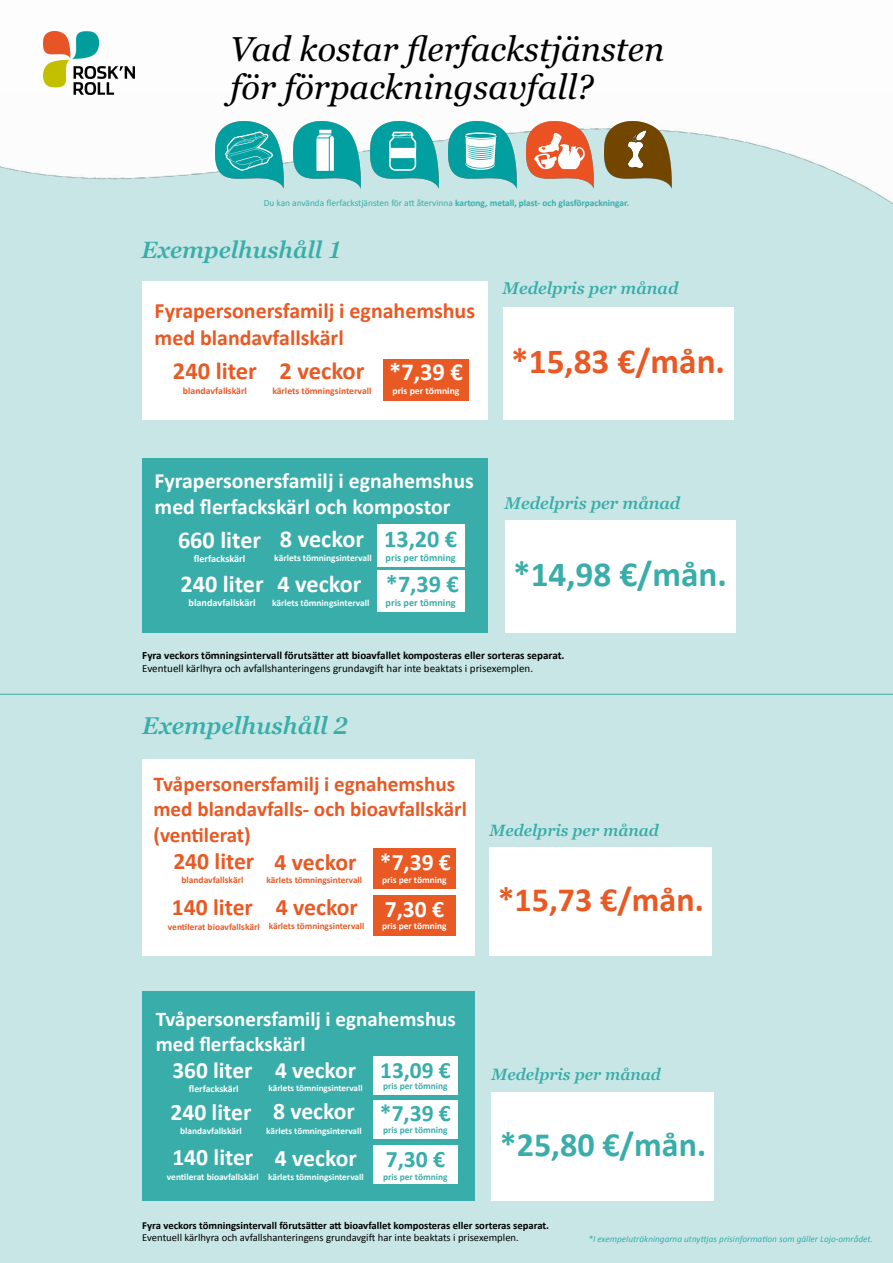
<style>
.page{position:relative;width:893px;height:1263px;background:#c7e6e5}
.page>*{position:absolute;margin:0;border:0;box-sizing:border-box;transform-origin:0 0}
.t1{font:700 35.25px "Calibri";color:#38ada9}
.t2{font:700 35.25px "Calibri";color:#e85924}
.t3{font:italic 34.35px/37.8px "Georgia Pro";color:#000}
.t4{font:700 34.05px "Calibri";color:#38ada9}
.t5{font:700 34.05px "Calibri";color:#e85924}
.t6{font:700 24.6px "Calibri";color:#e85924}
.t7{font:700 24.45px "Calibri";color:#e85924}
.t8{font:700 24.45px "Calibri";color:#fff}
.t9{font:700 24.3px "Calibri";color:#fff}
.t10{font:700 24.15px "Calibri";color:#fff}
.t11{font:700 24.15px "Calibri";color:#38ada9}
.t12{font:italic 600 24px "Georgia Pro";color:#38ada9}
.t13{font:700 23.7px "Calibri";color:#fff}
.t14{font:700 23.7px "Calibri";color:#e85924}
.t15{font:700 23.55px "Calibri";color:#fff}
.t16{font:700 23.55px "Calibri";color:#e85924}
.t17{font:700 23.55px "Calibri";color:#38ada9}
.t18{font:700 23.4px "Calibri";color:#fff}
.t19{font:italic 600 23.4px "Georgia Pro";color:#38ada9}
.t20{font:700 23.4px "Calibri";color:#38ada9}
.t21{font:700 21.9px/26.2px "Calibri";color:#e85924}
.t22{font:700 21.75px/26.1px "Calibri";color:#fff}
.t23{font:700 21.15px/25.3px "Calibri";color:#e85924}
.t24{font:700 21px/25.2px "Calibri";color:#fff}
.t25{font:italic 600 16.8px "Georgia Pro";color:#38ada9}
.t26{font:italic 600 16.2px "Georgia Pro";color:#38ada9}
.t27{font:700 11.1px "Calibri";color:#000}
.t28{font:11.1px "Calibri";color:#000}
.t29{font:700 10.65px "Calibri";color:#000}
.t30{font:10.65px "Calibri";color:#000}
.t31{font:700 10.2px "Calibri";color:#fff}
.t32{font:700 10.2px "Calibri";color:#38ada9}
.t33{font:700 9.9px "Calibri";color:#fff}
.t34{font:700 9.75px "Calibri";color:#e85924}
.t35{font:700 9.75px "Calibri";color:#fff}
.t36{font:700 9.6px "Calibri";color:#e85924}
.t37{font:700 9.45px "Calibri";color:#fff}
.t38{font:700 9.45px "Calibri";color:#38ada9}
.t39{font:700 9.45px "Calibri";color:#e85924}
.t40{font:9.3px "Calibri";color:#38ada9}
.t41{font:italic 9.3px "Calibri";color:#38ada9}
.t42{font:700 9.3px "Calibri";color:#fff}
.t43{font:700 9.3px "Calibri";color:#e85924}
.t44{font:700 9.15px "Calibri";color:#fff}
.s1{font-weight:700}
</style>
<div class="page">
<img style="left:0;top:0;width:893px;height:204px">
<img style="left:44px;top:32px;width:91px;height:62px">
<hr style="left:0;top:694px;width:893px;height:1px;background:#38ada9">
<div style="left:142px;top:991px;width:333px;height:210px;background:#38ada9"></div>
<div style="left:373px;top:1100px;width:85px;height:39px;background:#fff"></div>
<div style="left:373px;top:1145px;width:85px;height:39px;background:#fff"></div>
<div style="left:373px;top:1056px;width:85px;height:38px;background:#fff"></div>
<div style="left:491px;top:1092px;width:223px;height:109px;background:#fff"></div>
<div style="left:142px;top:759px;width:333px;height:196px;background:#fff"></div>
<div style="left:373px;top:848px;width:83px;height:41px;background:#e85924"></div>
<div style="left:373px;top:895px;width:83px;height:41px;background:#e85924"></div>
<div style="left:489px;top:847px;width:223px;height:108px;background:#fff"></div>
<div style="left:142px;top:458px;width:345px;height:174px;background:#38ada9"></div>
<div style="left:377px;top:570px;width:88px;height:42px;background:#fff"></div>
<div style="left:377px;top:524px;width:88px;height:42px;background:#fff"></div>
<div style="left:505px;top:520px;width:230px;height:112px;background:#fff"></div>
<div style="left:142px;top:281px;width:345px;height:138px;background:#fff"></div>
<div style="left:383px;top:359px;width:86px;height:42px;background:#e85924"></div>
<div style="left:503px;top:307px;width:231px;height:112px;background:#fff"></div>
<img style="left:449px;top:122px;width:67px;height:67px">
<img style="left:371px;top:122px;width:67px;height:67px">
<img style="left:215px;top:122px;width:68px;height:67px">
<img style="left:293px;top:122px;width:68px;height:67px">
<img style="left:526px;top:122px;width:68px;height:67px">
<img style="left:604px;top:122px;width:68px;height:67px">
<img style="left:624px;top:128px;width:24px;height:44px">
<h2 class="t3" style="left:230px;top:32px;width:436px">Vad kostar flerfackstjänsten för förpackningsavfall?</h2>
<p class="t40" style="left:264px;top:196px;width:367px">Du kan använda flerfackstjänsten för att återvinna <span class="s1">kartong, metall, plast- och glasförpackningar.</span></p>
<h3 class="t19" style="left:141px;top:236px;width:203px">Exempelhushåll 1</h3>
<h3 class="t21" style="left:155px;top:297px;width:322px">Fyrapersonersfamilj i egnahemshus med blandavfallskärl</h3>
<h3 class="t7" style="left:173px;top:354px;width:85px">240 liter</h3>
<p class="t34" style="left:183px;top:384px;width:66px">blandavfallskärl</p>
<h3 class="t6" style="left:279px;top:353px;width:86px">2 veckor</h3>
<p class="t36" style="left:272px;top:384px;width:101px">kärlets tömningsintervall</p>
<h3 class="t8" style="left:389px;top:354px;width:75px">*7,39 €</h3>
<p class="t35" style="left:392px;top:384px;width:69px">pris per tömning</p>
<h3 class="t25" style="left:503px;top:279px;width:177px">Medelpris per månad</h3>
<h1 class="t2" style="left:511px;top:336px;width:215px">*15,83 €/mån.</h1>
<h3 class="t22" style="left:155px;top:467px;width:321px">Fyrapersonersfamilj i egnahemshus med flerfackskärl och kompostor</h3>
<h3 class="t10" style="left:178px;top:522px;width:85px">660 liter</h3>
<p class="t31" style="left:194px;top:551px;width:53px">flerfackskärl</p>
<h3 class="t9" style="left:280px;top:522px;width:86px">8 veckor</h3>
<p class="t37" style="left:274px;top:551px;width:99px">kärlets tömningsintervall</p>
<h3 class="t11" style="left:384px;top:522px;width:75px">13,20 €</h3>
<p class="t32" style="left:386px;top:550px;width:72px">pris per tömning</p>
<h3 class="t9" style="left:278px;top:566px;width:86px">4 veckor</h3>
<p class="t37" style="left:272px;top:596px;width:99px">kärlets tömningsintervall</p>
<h3 class="t10" style="left:181px;top:567px;width:85px">240 liter</h3>
<h3 class="t11" style="left:386px;top:567px;width:74px">*7,39 €</h3>
<p class="t31" style="left:189px;top:596px;width:68px">blandavfallskärl</p>
<p class="t32" style="left:386px;top:595px;width:72px">pris per tömning</p>
<h3 class="t25" style="left:505px;top:494px;width:177px">Medelpris per månad</h3>
<h1 class="t1" style="left:513px;top:549px;width:215px">*14,98 €/mån.</h1>
<p class="t27" style="left:142px;top:647px;width:424px">Fyra veckors tömningsintervall förutsätter att bioavfallet komposteras eller sorteras separat.</p>
<p class="t28" style="left:142px;top:661px;width:392px">Eventuell kärlhyra och avfallshanteringens grundavgift har inte beaktats i prisexemplen.</p>
<h3 class="t12" style="left:142px;top:712px;width:208px">Exempelhushåll 2</h3>
<h3 class="t23" style="left:153px;top:770px;width:315px">Tvåpersonersfamilj i egnahemshus med blandavfalls- och bioavfallskärl (ventilerat)</h3>
<h3 class="t16" style="left:173px;top:845px;width:82px">240 liter</h3>
<p class="t39" style="left:182px;top:873px;width:63px">blandavfallskärl</p>
<h3 class="t16" style="left:172px;top:890px;width:82px">140 liter</h3>
<p class="t39" style="left:168px;top:920px;width:93px">ventilerat bioavfallskärl</p>
<h3 class="t14" style="left:275px;top:845px;width:83px">4 veckor</h3>
<p class="t43" style="left:267px;top:873px;width:97px">kärlets tömningsintervall</p>
<h3 class="t14" style="left:276px;top:890px;width:83px">4 veckor</h3>
<p class="t43" style="left:269px;top:920px;width:97px">kärlets tömningsintervall</p>
<h3 class="t15" style="left:380px;top:845px;width:72px">*7,39 €</h3>
<p class="t37" style="left:382px;top:873px;width:66px">pris per tömning</p>
<h3 class="t15" style="left:385px;top:893px;width:61px">7,30 €</h3>
<p class="t37" style="left:382px;top:920px;width:66px">pris per tömning</p>
<h3 class="t26" style="left:489px;top:821px;width:171px">Medelpris per månad</h3>
<h3 class="t5" style="left:498px;top:875px;width:208px">*15,73 €/mån.</h3>
<h3 class="t24" style="left:156px;top:1005px;width:302px">Tvåpersonersfamilj i egnahemshus med flerfackskärl</h3>
<h3 class="t18" style="left:172px;top:1054px;width:82px">360 liter</h3>
<p class="t33" style="left:189px;top:1081px;width:51px">flerfackskärl</p>
<h3 class="t18" style="left:275px;top:1053px;width:83px">4 veckor</h3>
<p class="t44" style="left:269px;top:1082px;width:95px">kärlets tömningsintervall</p>
<h3 class="t20" style="left:380px;top:1054px;width:72px">13,09 €</h3>
<p class="t38" style="left:383px;top:1079px;width:66px">pris per tömning</p>
<h3 class="t15" style="left:170px;top:1095px;width:82px">240 liter</h3>
<p class="t37" style="left:180px;top:1124px;width:63px">blandavfallskärl</p>
<h3 class="t13" style="left:273px;top:1095px;width:83px">8 veckor</h3>
<p class="t42" style="left:266px;top:1124px;width:97px">kärlets tömningsintervall</p>
<h3 class="t17" style="left:380px;top:1096px;width:72px">*7,39 €</h3>
<p class="t38" style="left:383px;top:1123px;width:66px">pris per tömning</p>
<h3 class="t15" style="left:172px;top:1140px;width:82px">140 liter</h3>
<p class="t37" style="left:167px;top:1170px;width:93px">ventilerat bioavfallskärl</p>
<h3 class="t13" style="left:275px;top:1141px;width:83px">4 veckor</h3>
<p class="t42" style="left:268px;top:1170px;width:97px">kärlets tömningsintervall</p>
<h3 class="t17" style="left:386px;top:1142px;width:61px">7,30 €</h3>
<p class="t38" style="left:383px;top:1170px;width:66px">pris per tömning</p>
<h3 class="t26" style="left:491px;top:1065px;width:171px">Medelpris per månad</h3>
<h3 class="t4" style="left:500px;top:1121px;width:208px">*25,80 €/mån.</h3>
<p class="t29" style="left:142px;top:1217px;width:408px">Fyra veckors tömningsintervall förutsätter att bioavfallet komposteras eller sorteras separat.</p>
<p class="t30" style="left:142px;top:1230px;width:378px">Eventuell kärlhyra och avfallshanteringens grundavgift har inte beaktats i prisexemplen.</p>
<p class="t41" style="left:588px;top:1232px;width:286px">*I exempeluträkningarna utnyttjas prisinformation som gäller Lojo-området.</p>
</div>
